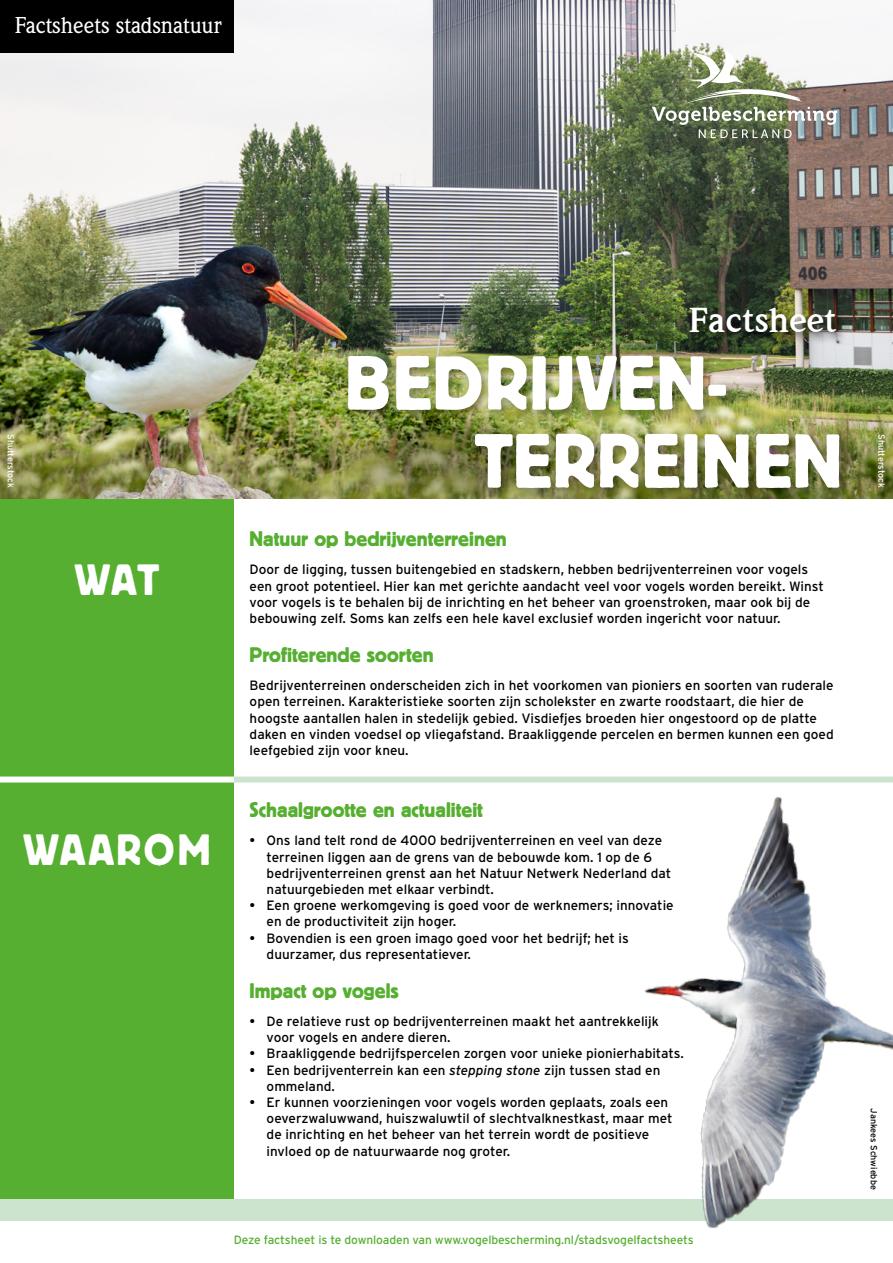
<style>
.page{position:relative;width:893px;height:1263px;background:#fff}
.page>*{position:absolute;margin:0;border:0;box-sizing:border-box;transform-origin:0 0}
.t1{font:76.2px/78px "Block BE";letter-spacing:.02em;color:#fff}
.t2{font:43.5px "Block BE";letter-spacing:.05em;color:#fff}
.t3{font:700 31.05px "Weidemann";color:#fff}
.t4{font:500 22.5px "Weidemann Std";letter-spacing:-.01em;color:#fff}
.t5{font:21px "Block BE";color:#56af31}
.t6{font:13.5px/16.2px "Interstate";color:#000}
.t7{font:12px "Interstate";letter-spacing:-.01em;color:#56af31}
.t8{font:9px "Interstate";color:#fff}
.t9{font:9px "Interstate";color:#000}
.s1{font-style:italic}
</style>
<div class="page">
<div style="left:0;top:488px;width:234px;height:732px;background:#56af31"></div>
<img style="left:0;top:0;width:893px;height:498px">
<div style="left:0;top:0;width:234px;height:52px;background:#000"></div>
<div style="left:0;top:776px;width:893px;height:6px;background:#fff"></div>
<div style="left:0;top:1199px;width:893px;height:21px;background:#cce4ce"></div>
<div style="left:234px;top:776px;width:659px;height:6px;background:#cce4ce"></div>
<img style="left:1px;top:151px;width:569px;height:347px">
<img style="left:423px;top:776px;width:470px;height:453px">
<div style="left:344px;top:351px;width:508px;height:150px;background:#000;opacity:.36"></div>
<img style="left:652px;top:51px;width:185px;height:87px">
<div style="left:687px;top:304px;width:161px;height:41px;background:#000;opacity:.75"></div>
<h3 class="t4" style="left:15px;top:12px;width:208px">Factsheets stadsnatuur</h3>
<h3 class="t3" style="left:689px;top:300px;width:150px">Factsheet</h3>
<h1 class="t1" style="left:475px;top:342px;width:369px;text-indent:-130px">BEDRIJVEN-<br>TERREINEN</h1>
<p class="t8" style="left:16px;top:434px;width:55px;rotate:90deg">Shutterstock</p>
<p class="t8" style="left:886px;top:434px;width:55px;rotate:90deg">Shutterstock</p>
<h2 class="t2" style="left:75px;top:555px;width:86px">WAT</h2>
<h2 class="t2" style="left:24px;top:826px;width:188px">WAAROM</h2>
<h3 class="t5" style="left:250px;top:527px;width:259px">Natuur op bedrijventerreinen</h3>
<p class="t6" style="left:250px;top:561px;width:576px">Door de ligging, tussen buitengebied en stadskern, hebben bedrijventerreinen voor vogels een groot potentieel. Hier kan met gerichte aandacht veel voor vogels worden bereikt. Winst voor vogels is te behalen bij de inrichting en het beheer van groenstroken, maar ook bij de bebouwing zelf. Soms kan zelfs een hele kavel exclusief worden ingericht voor natuur.</p>
<h3 class="t5" style="left:250px;top:643px;width:186px">Profiterende soorten</h3>
<p class="t6" style="left:250px;top:677px;width:586px">Bedrijventerreinen onderscheiden zich in het voorkomen van pioniers en soorten van ruderale open terreinen. Karakteristieke soorten zijn scholekster en zwarte roodstaart, die hier de hoogste aantallen halen in stedelijk gebied. Visdiefjes broeden hier ongestoord op de platte daken en vinden voedsel op vliegafstand. Braakliggende percelen en bermen kunnen een goed leefgebied zijn voor kneu.</p>
<h3 class="t5" style="left:250px;top:798px;width:235px">Schaalgrootte en actualiteit</h3>
<p class="t6" style="left:267px;top:832px;width:406px;text-indent:-17px">• Ons land telt rond de 4000 bedrijventerreinen en veel van deze terreinen liggen aan de grens van de bebouwde kom. 1 op de 6 bedrijventerreinen grenst aan het Natuur Netwerk Nederland dat natuurgebieden met elkaar verbindt.</p>
<p class="t6" style="left:267px;top:897px;width:409px;text-indent:-17px">• Een groene werkomgeving is goed voor de werknemers; innovatie en de productiviteit zijn hoger.</p>
<p class="t6" style="left:267px;top:930px;width:364px;text-indent:-17px">• Bovendien is een groen imago goed voor het bedrijf; het is duurzamer, dus representatiever.</p>
<h3 class="t5" style="left:250px;top:978px;width:151px">Impact op vogels</h3>
<p class="t6" style="left:267px;top:1013px;width:394px;text-indent:-17px">• De relatieve rust op bedrijventerreinen maakt het aantrekkelijk voor vogels en andere dieren.</p>
<p class="t6" style="left:250px;top:1045px;width:436px">• Braakliggende bedrijfspercelen zorgen voor unieke pionierhabitats.</p>
<p class="t6" style="left:267px;top:1061px;width:395px;text-indent:-17px">• Een bedrijventerrein kan een <span class="s1">stepping stone</span> zijn tussen stad en ommeland.</p>
<p class="t6" style="left:267px;top:1094px;width:407px;text-indent:-17px">• Er kunnen voorzieningen voor vogels worden geplaats, zoals een oeverzwaluwwand, huiszwaluwtil of slechtvalknestkast, maar met de inrichting en het beheer van het terrein wordt de positieve invloed op de natuurwaarde nog groter.</p>
<p class="t7" style="left:234px;top:1233px;width:461px">Deze factsheet is te downloaden van www.vogelbescherming.nl/stadsvogelfactsheets</p>
<p class="t9" style="left:879px;top:1108px;width:83px;rotate:90deg">Jankees Schwiebbe</p>
</div>
